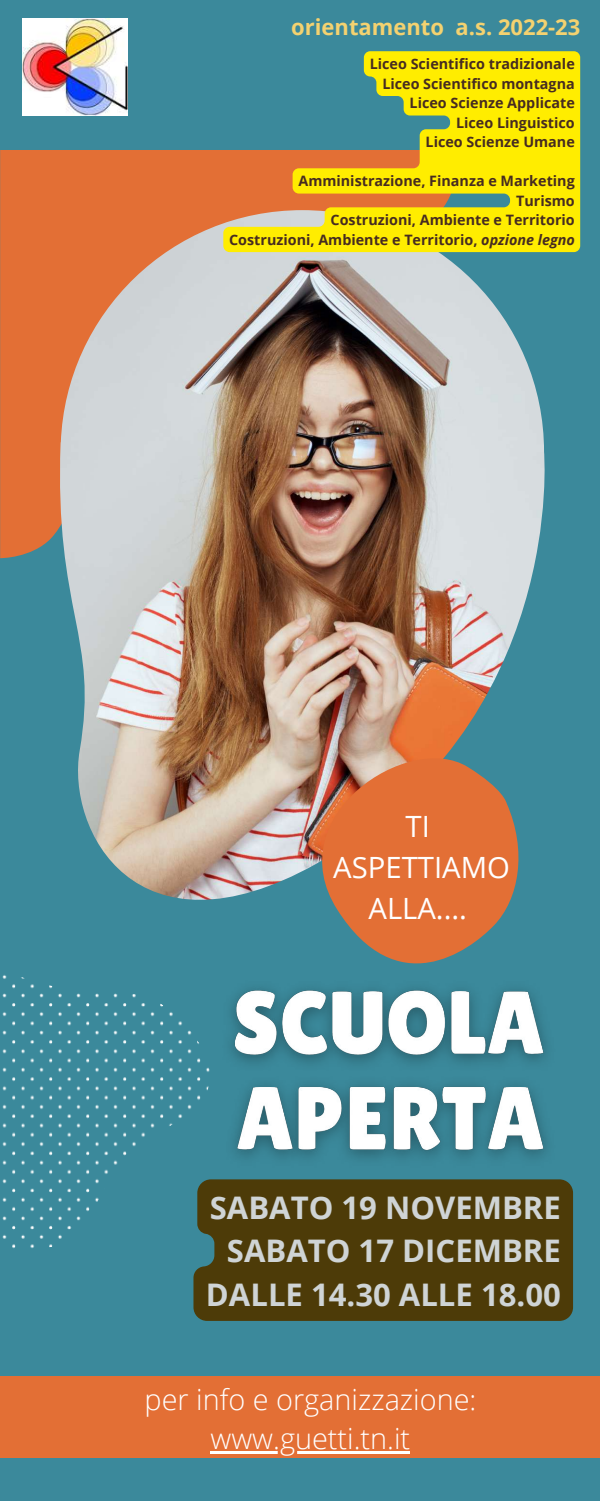
<style>
.page{position:relative;width:600px;height:1501px;background:#fff}
.page>*{position:absolute;margin:0;border:0;box-sizing:border-box;transform-origin:0 0}
.t1{font:700 31.1px/43.5px "Open Sans";color:#cfd4d5;text-align:right}
.t2{font:29.3px/40.5px "Open Sans";color:#fff;text-align:center}
.t3{font:300 28.8px/39.5px "Open Sans";color:#fff;text-align:center}
.t4{font:700 22px "Open Sans";color:#f4d270}
.t5{font:700 14.3px/19.5px "Open Sans";color:#462b21;text-align:right}
.s1{font-style:italic}
</style>
<div class="page">
<div style="left:0;top:0;width:600px;height:1500px;background:#3b899b"></div>
<div style="left:0;top:150px;width:223px;height:408px;background:#e36f35"></div>
<img style="left:60px;top:210px;width:485px;height:689px">
<svg style="left:2px;top:975px;width:208px;height:274px"></svg>
<svg style="left:278px;top:730px;width:250px;height:222px;fill:#e36f35"></svg>
<div style="left:0;top:1375px;width:600px;height:82px;background:#e36f35"></div>
<img style="left:23px;top:19px;width:105px;height:97px">
<img style="left:231px;top:952px;width:315px;height:206px">
<div style="left:193px;top:1179px;width:380px;height:141px;background:#4d3b08"></div>
<hr style="left:211px;top:1450px;width:199px;height:2px;background:#fff">
<svg style="left:223px;top:51px;width:357px;height:201px;fill:#ffed00"></svg>
<h3 class="t4" style="left:291px;top:12px;width:291px">orientamento a.s. 2022-23</h3>
<p class="t5" style="left:370px;top:54px;width:207px">Liceo Scientifico tradizionale<br>Liceo Scientifico montagna<br>Liceo Scienze Applicate<br>Liceo Linguistico<br>Liceo Scienze Umane</p>
<p class="t5" style="left:229px;top:171px;width:347px">Amministrazione, Finanza e Marketing<br>Turismo<br>Costruzioni, Ambiente e Territorio<br>Costruzioni, Ambiente e Territorio, <span class="s1">opzione legno</span></p>
<h2 class="t2" style="left:333px;top:805px;width:178px">TI<br>ASPETTIAMO<br>ALLA....</h2>
<h1 class="t1" style="left:206px;top:1184px;width:356px">SABATO 19 NOVEMBRE<br>SABATO 17 DICEMBRE<br>DALLE 14.30 ALLE 18.00</h1>
<h3 class="t3" style="left:145px;top:1378px;width:333px">per info e organizzazione: www.guetti.tn.it</h3>
</div>
